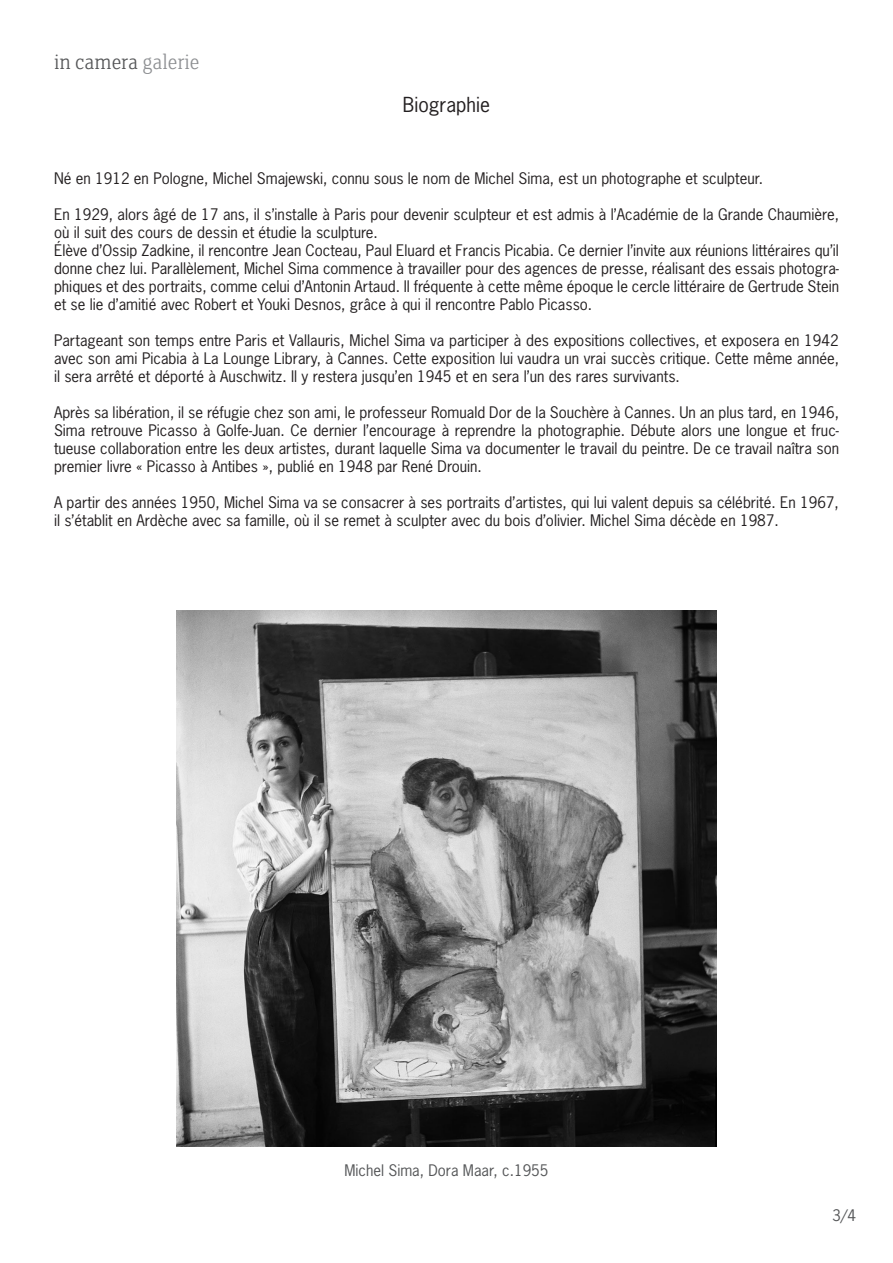
<style>
.page{position:relative;width:893px;height:1263px;background:#fff}
.page>*{position:absolute;margin:0;border:0;box-sizing:border-box;transform-origin:0 0}
.t1{font:300 22.5px "FS Clerkenwell";color:#545557}
.t2{font:19.5px "News Gothic Std";color:#231f20}
.t3{font:15px/18px "News Gothic Std";color:#231f20;text-align:justify}
.t4{font:15px "News Gothic Std";color:#545557}
.s1{color:#8d8f92}
</style>
<div class="page">
<img style="left:176px;top:611px;width:541px;height:536px">
<p class="t1" style="left:54px;top:52px;width:147px">in camera <span class="s1">galerie</span></p>
<p class="t2" style="left:403px;top:92px;width:89px">Biographie</p>
<p class="t3" style="left:54px;top:169px;width:711px">Né en 1912 en Pologne, Michel Smajewski, connu sous le nom de Michel Sima, est un photographe et sculpteur.</p>
<p class="t3" style="left:54px;top:205px;width:786px">En 1929, alors âgé de 17 ans, il s’installe à Paris pour devenir sculpteur et est admis à l’Académie de la Grande Chaumière, où il suit des cours de dessin et étudie la sculpture.</p>
<p class="t3" style="left:54px;top:241px;width:787px">Élève d’Ossip Zadkine, il rencontre Jean Cocteau, Paul Eluard et Francis Picabia. Ce dernier l’invite aux réunions littéraires qu’il donne chez lui. Parallèlement, Michel Sima commence à travailler pour des agences de presse, réalisant des essais photogra&shy;phiques et des portraits, comme celui d’Antonin Artaud. Il fréquente à cette même époque le cercle littéraire de Gertrude Stein et se lie d’amitié avec Robert et Youki Desnos, grâce à qui il rencontre Pablo Picasso.</p>
<p class="t3" style="left:54px;top:331px;width:786px">Partageant son temps entre Paris et Vallauris, Michel Sima va participer à des expositions collectives, et exposera en 1942 avec son ami Picabia à La Lounge Library, à Cannes. Cette exposition lui vaudra un vrai succès critique. Cette même année, il sera arrêté et déporté à Auschwitz. Il y restera jusqu’en 1945 et en sera l’un des rares survivants.</p>
<p class="t3" style="left:54px;top:403px;width:786px">Après sa libération, il se réfugie chez son ami, le professeur Romuald Dor de la Souchère à Cannes. Un an plus tard, en 1946, Sima retrouve Picasso à Golfe-Juan. Ce dernier l’encourage à reprendre la photographie. Débute alors une longue et fruc&shy;tueuse collaboration entre les deux artistes, durant laquelle Sima va documenter le travail du peintre. De ce travail naîtra son premier livre « Picasso à Antibes », publié en 1948 par René Drouin.</p>
<p class="t3" style="left:54px;top:493px;width:786px">A partir des années 1950, Michel Sima va se consacrer à ses portraits d’artistes, qui lui valent depuis sa célébrité. En 1967, il s’établit en Ardèche avec sa famille, où il se remet à sculpter avec du bois d’olivier. Michel Sima décède en 1987.</p>
<p class="t4" style="left:344px;top:1161px;width:206px">Michel Sima, Dora Maar, c.1955</p>
<p class="t4" style="left:832px;top:1205px;width:25px">3/4</p>
</div>
